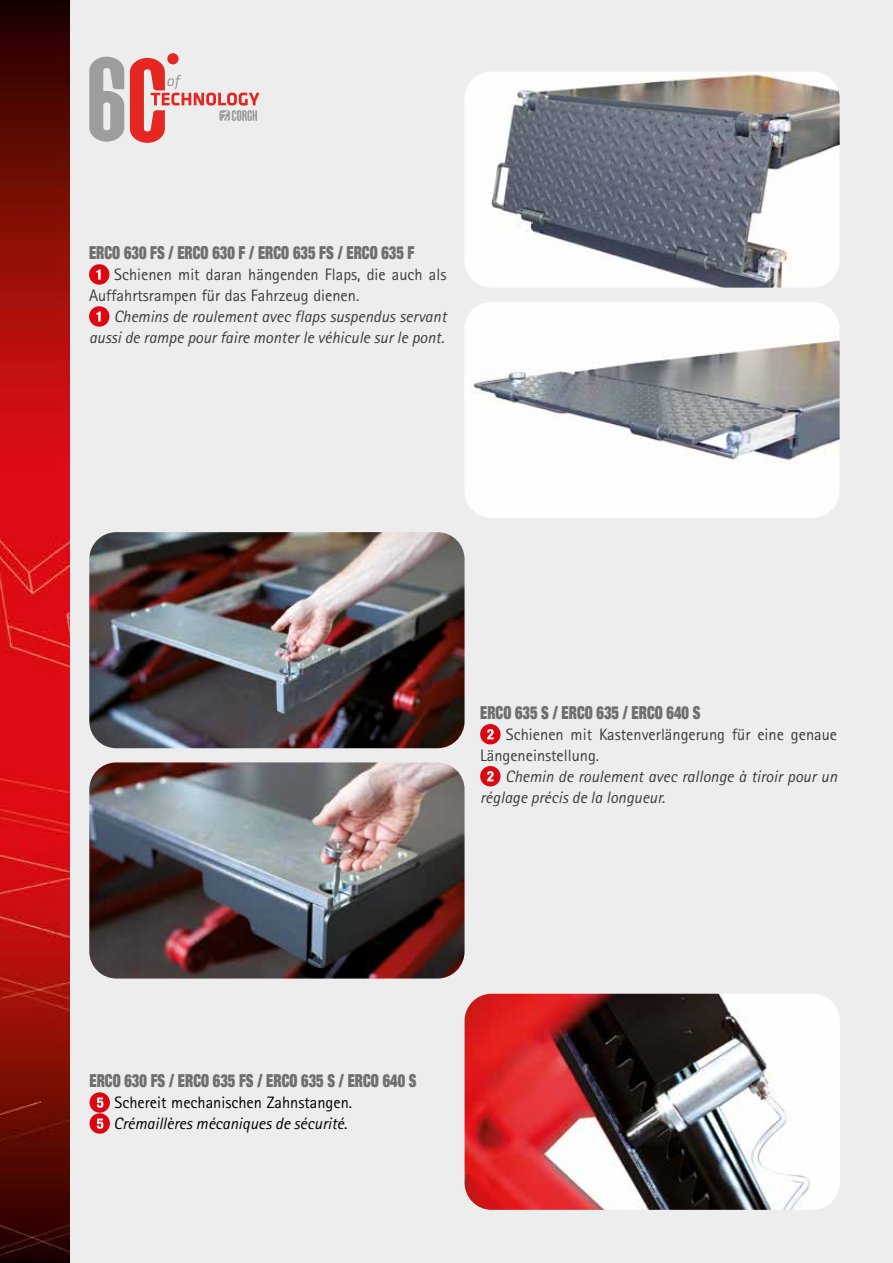
<style>
.page{position:relative;width:893px;height:1263px;background:#fff}
.page>*{position:absolute;margin:0;border:0;box-sizing:border-box;transform-origin:0 0}
.t1{font:900 condensed 18px "Helvetica Neue LT Std";color:#706f6f;scale:.8 1}
.t2{font:italic 16.5px/21px "Rotis Sans Serif Std";color:#3c3c3b;text-align:right}
.t3{font:16.5px/21px "Rotis Sans Serif Std";color:#3c3c3b}
.t4{font:16.5px/21px "Rotis Sans Serif Std";color:#000}
.s1{font-style:italic}
</style>
<div class="page">
<div style="left:58px;top:0;width:835px;height:1263px;background:#ededed"></div>
<img style="left:0;top:0;width:70px;height:1263px">
<svg style="left:89px;top:57px;width:35px;height:85px"></svg>
<div style="left:167px;top:53px;width:12px;height:11px;background:#e52721;border-radius:50%"></div>
<svg style="left:130px;top:58px;width:129px;height:85px"></svg>
<img style="left:464px;top:302px;width:376px;height:216px">
<img style="left:464px;top:72px;width:376px;height:216px">
<img style="left:89px;top:762px;width:376px;height:216px">
<img style="left:89px;top:532px;width:376px;height:216px">
<img style="left:465px;top:994px;width:375px;height:216px">
<div style="left:89px;top:264px;width:20px;height:21px;background:#db0812;border-radius:50%"></div>
<svg style="left:96px;top:269px;width:5px;height:11px"></svg>
<div style="left:89px;top:306px;width:20px;height:21px;background:#db0812;border-radius:50%"></div>
<svg style="left:96px;top:311px;width:5px;height:11px"></svg>
<div style="left:480px;top:724px;width:21px;height:20px;background:#db0812;border-radius:50%"></div>
<svg style="left:487px;top:729px;width:7px;height:10px"></svg>
<div style="left:480px;top:766px;width:21px;height:20px;background:#db0812;border-radius:50%"></div>
<svg style="left:487px;top:771px;width:7px;height:10px"></svg>
<div style="left:90px;top:1092px;width:20px;height:21px;background:#db0812;border-radius:50%"></div>
<svg style="left:97px;top:1097px;width:6px;height:11px"></svg>
<div style="left:90px;top:1113px;width:20px;height:21px;background:#db0812;border-radius:50%"></div>
<svg style="left:97px;top:1118px;width:6px;height:11px"></svg>
<p class="t1" style="left:89px;top:241px;width:408px">ERCO 630 FS / ERCO 630 F / ERCO 635 FS / ERCO 635 F</p>
<p class="t3" style="left:89px;top:264px;width:359px;text-indent:25px">Schienen mit daran hängenden Flaps, die auch als<br>Auffahrtsrampen für das Fahrzeug dienen.</p>
<p class="t2" style="left:89px;top:306px;width:359px">Chemins de roulement avec flaps suspendus servant aussi de rampe pour faire monter le véhicule sur le pont.</p>
<p class="t1" style="left:480px;top:701px;width:277px">ERCO 635 S / ERCO 635 / ERCO 640 S</p>
<p class="t3" style="left:480px;top:724px;width:358px;text-indent:26px">Schienen mit Kastenverlängerung für eine genaue<br>Längeneinstellung.</p>
<p class="t2" style="left:480px;top:766px;width:358px;text-align:left;text-indent:25px">Chemin de roulement avec rallonge à tiroir pour un réglage précis de la longueur.</p>
<p class="t1" style="left:90px;top:1069px;width:410px">ERCO 630 FS / ERCO 635 FS / ERCO 635 S / ERCO 640 S</p>
<p class="t4" style="left:114px;top:1092px;width:240px">Schereit mechanischen Zahnstangen.<br><span class="s1">Crémaillères mécaniques de sécurité</span>.</p>
</div>
